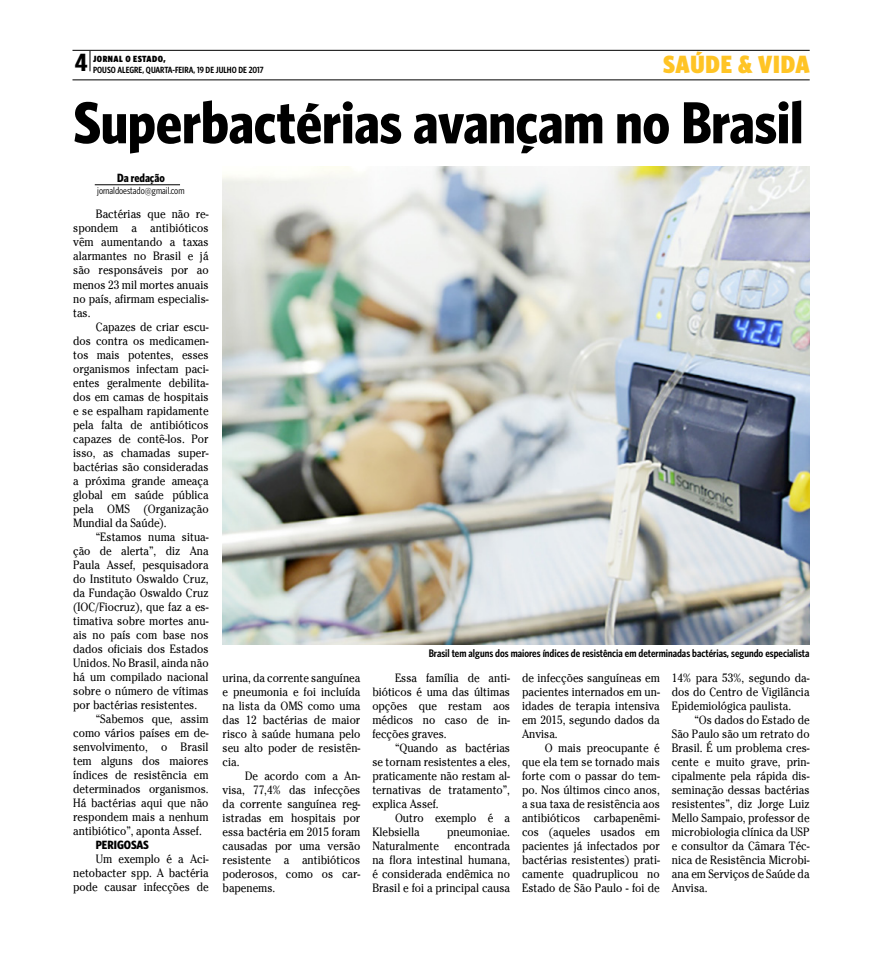
<style>
.page{position:relative;width:879px;height:956px;background:#fff}
.page>*{position:absolute;margin:0;border:0;box-sizing:border-box;transform-origin:0 0}
.t1{font:700 59.4px "Whitney Condensed";color:#000}
.t2{font:900 25px "Whitney Condensed";letter-spacing:.03em;color:#ffc425}
.t3{font:700 25px "Whitney Condensed";color:#000}
.t4{font:12px/14px "Cheltenham Cnd N";color:#000;text-align:justify;scale:1.05 1}
.t5{font:700 12px "Whitney Condensed";color:#000;scale:1.05 1}
.t6{font:700 12px "Whitney Condensed";color:#000}
.t7{font:600 11px "Whitney Condensed";color:#000}
.t8{font:10px "Whitney Condensed";color:#000}
.t9{font:600 9px "Whitney Condensed";color:#000}
.t10{font:900 9px "Whitney Condensed";letter-spacing:.05em;color:#000}
</style>
<div class="page">
<hr style="left:72px;top:50px;width:737px;height:1px;background:#000">
<svg style="left:89px;top:51px;width:1px;height:20px"></svg>
<hr style="left:72px;top:79px;width:737px;height:1px;background:#000">
<img style="left:223px;top:167px;width:586px;height:477px">
<hr style="left:95px;top:184px;width:85px;height:1px;background:#000">
<h2 class="t2" style="left:663px;top:50px;width:148px">SAÚDE &amp; VIDA</h2>
<h2 class="t3" style="left:75px;top:48px;width:14px">4</h2>
<p class="t10" style="left:93px;top:54px;width:74px">JORNAL O ESTADO,</p>
<p class="t9" style="left:93px;top:65px;width:172px">POUSO ALEGRE, QUARTA-FEIRA, 19 DE JULHO DE 2017</p>
<h1 class="t1" style="left:73px;top:88px;width:731px">Superbactérias avançam no Brasil</h1>
<p class="t6" style="left:117px;top:170px;width:49px">Da redação</p>
<p class="t8" style="left:97px;top:184px;width:89px">jornaldoestado@gmail.com</p>
<p class="t4" style="left:73px;top:207px;width:130px;text-indent:23px">Bactérias que não re&shy;spondem a antibióticos vêm aumentando a taxas alarmantes no Brasil e já são responsáveis por ao menos 23 mil mortes anuais no país, afirmam especialis&shy;tas.</p>
<p class="t4" style="left:73px;top:319px;width:130px;text-indent:23px">Capazes de criar escu&shy;dos contra os medicamen&shy;tos mais potentes, esses organismos infectam paci&shy;entes geralmente debilita&shy;dos em camas de hospitais e se espalham rapidamente pela falta de antibióticos capazes de contê-los. Por isso, as chamadas super&shy;bactérias são consideradas a próxima grande ameaça global em saúde pública pela OMS (Organização Mundial da Saúde).</p>
<p class="t4" style="left:96px;top:529px;width:109px">“Estamos numa situa-</p>
<p class="t4" style="left:73px;top:543px;width:130px">ção de alerta”, diz Ana</p>
<p class="t4" style="left:73px;top:557px;width:130px">Paula Assef, pesquisadora</p>
<p class="t4" style="left:73px;top:571px;width:130px">do Instituto Oswaldo Cruz,</p>
<p class="t4" style="left:73px;top:585px;width:130px">da Fundação Oswaldo Cruz</p>
<p class="t4" style="left:73px;top:599px;width:130px">(IOC/Fiocruz), que faz a es-</p>
<p class="t4" style="left:73px;top:613px;width:130px">timativa sobre mortes anu-</p>
<p class="t4" style="left:73px;top:627px;width:130px">ais no país com base nos</p>
<p class="t4" style="left:73px;top:641px;width:130px">dados oficiais dos Estados</p>
<p class="t4" style="left:73px;top:655px;width:130px">Unidos. No Brasil, ainda não</p>
<p class="t4" style="left:73px;top:669px;width:130px">há um compilado nacional</p>
<p class="t4" style="left:73px;top:683px;width:130px">sobre o número de vítimas</p>
<p class="t4" style="left:73px;top:697px;width:120px">por bactérias resistentes.</p>
<p class="t4" style="left:96px;top:711px;width:109px">“Sabemos que, assim</p>
<p class="t4" style="left:73px;top:725px;width:130px">como vários países em de-</p>
<p class="t4" style="left:73px;top:739px;width:130px">senvolvimento, o Brasil</p>
<p class="t4" style="left:73px;top:753px;width:130px">tem alguns dos maiores</p>
<p class="t4" style="left:73px;top:767px;width:130px">índices de resistência em</p>
<p class="t4" style="left:73px;top:781px;width:130px">determinados organismos.</p>
<p class="t4" style="left:73px;top:795px;width:130px">Há bactérias aqui que não</p>
<p class="t4" style="left:73px;top:809px;width:130px">respondem mais a nenhum</p>
<p class="t4" style="left:73px;top:823px;width:124px">antibiótico”, aponta Assef.</p>
<p class="t5" style="left:96px;top:837px;width:52px">PERIGOSAS</p>
<p class="t4" style="left:73px;top:851px;width:130px;text-indent:23px">Um exemplo é a Aci&shy;netobacter spp. A bactéria pode causar infecções de</p>
<p class="t4" style="left:223px;top:670px;width:133px">urina, da corrente sanguínea e pneumonia e foi incluída na lista da OMS como uma das 12 bactérias de maior risco à saúde humana pelo seu alto poder de resistên&shy;cia.</p>
<p class="t4" style="left:223px;top:768px;width:133px;text-indent:23px">De acordo com a An&shy;visa, 77,4% das infecções da corrente sanguínea reg&shy;istradas em hospitais por essa bactéria em 2015 foram causadas por uma versão resistente a antibióticos poderosos, como os car&shy;bapenems.</p>
<p class="t7" style="left:429px;top:646px;width:382px">Brasil tem alguns dos maiores índices de resistência em determinadas bactérias, segundo especialista</p>
<p class="t4" style="left:372px;top:670px;width:133px;text-indent:23px">Essa família de anti&shy;bióticos é uma das últimas opções que restam aos médicos no caso de in&shy;fecções graves.</p>
<p class="t4" style="left:372px;top:740px;width:133px;text-indent:23px">“Quando as bactérias se tornam resistentes a eles, praticamente não restam al&shy;ternativas de tratamento”, explica Assef.</p>
<p class="t4" style="left:372px;top:810px;width:133px;text-indent:23px">Outro exemplo é a<br>Klebsiella</p>
<p class="t4" style="left:447px;top:824px;width:61px">pneumoniae.</p>
<p class="t4" style="left:372px;top:838px;width:65px">Naturalmente</p>
<p class="t4" style="left:372px;top:838px;width:133px;text-indent:82px">encontrada na flora intestinal humana, é considerada endêmica no Brasil e foi a principal causa</p>
<p class="t4" style="left:522px;top:670px;width:133px">de infecções sanguíneas em pacientes internados em un&shy;idades de terapia intensiva em 2015, segundo dados da Anvisa.</p>
<p class="t4" style="left:522px;top:740px;width:133px;text-indent:23px">O mais preocupante é que ela tem se tornado mais forte com o passar do tem&shy;po. Nos últimos cinco anos, a sua taxa de resistência aos antibióticos carbapenêmi&shy;cos (aqueles usados em pacientes já infectados por bactérias resistentes) prati&shy;camente quadruplicou no Estado de São Paulo - foi de</p>
<p class="t4" style="left:672px;top:670px;width:133px">14% para 53%, segundo da&shy;dos do Centro de Vigilância Epidemiológica paulista.</p>
<p class="t4" style="left:672px;top:712px;width:133px;text-indent:23px">“Os dados do Estado de São Paulo são um retrato do Brasil. É um problema cres&shy;cente e muito grave, prin&shy;cipalmente pela rápida dis&shy;seminação dessas bactérias resistentes”, diz Jorge Luiz Mello Sampaio, professor de microbiologia clínica da USP e consultor da Câmara Téc&shy;nica de Resistência Microbi&shy;ana em Serviços de Saúde da Anvisa.</p>
</div>
